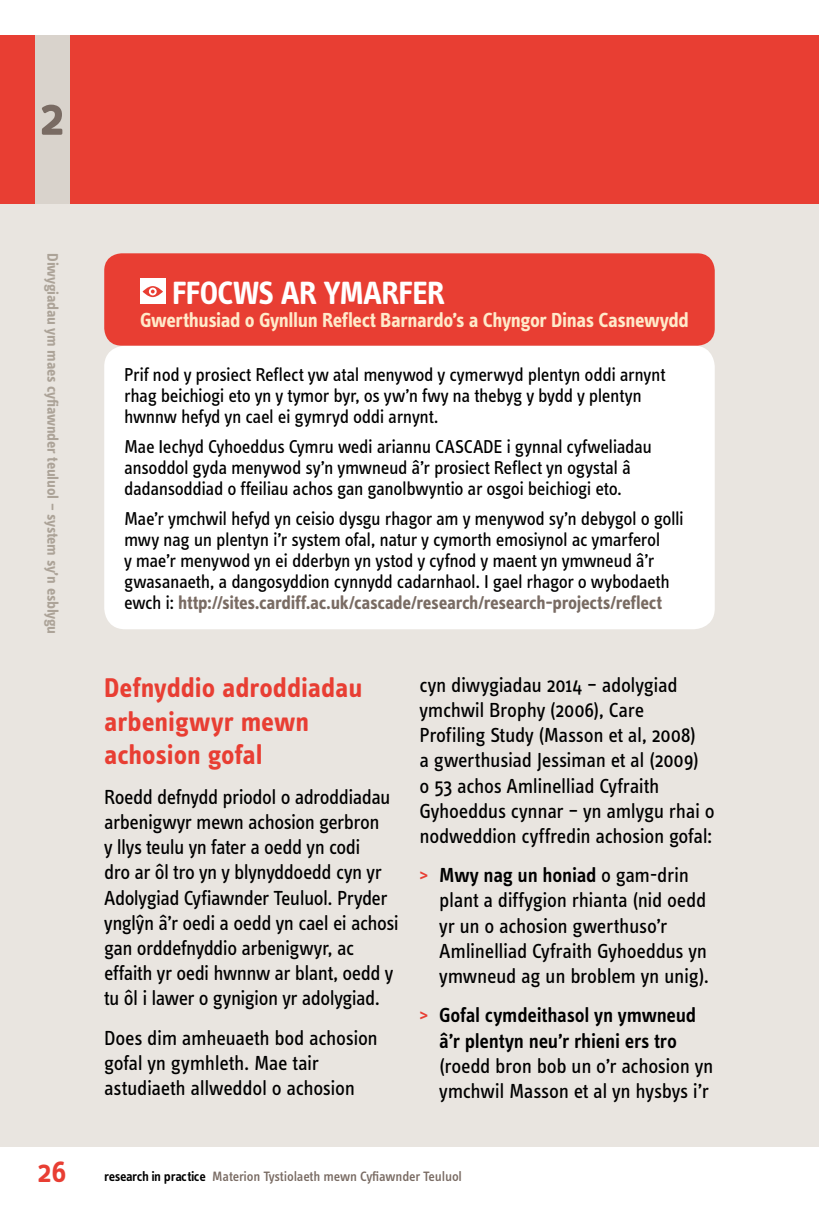
<style>
.page{position:relative;width:819px;height:1216px;background:#fff}
.page>*{position:absolute;margin:0;border:0;box-sizing:border-box;transform-origin:0 0}
.t1{font:700 54.25px "Info Text Pro";color:#796b63}
.t2{font:700 33.25px "Info Text Pro";letter-spacing:-.02em;color:#fff}
.t3{font:600 31.5px "Info Text Pro";color:#e83e33}
.t4{font:700 28px/33.6px "Info Text Pro";letter-spacing:-.005em;color:#e83e33}
.t5{font:21px/25.2px "Info Text Pro";letter-spacing:-.02em;color:#000}
.t6{font:700 21px "Info Text Pro";letter-spacing:-.02em;color:#ffeaca}
.t7{font:600 21px/25.2px "Info Text Pro";letter-spacing:-.01em;color:#000;text-align:center}
.t8{font:19.25px/21px "Info Text Pro";letter-spacing:-.02em;color:#000}
.t9{font:700 15.75px "Info Text Pro";letter-spacing:-.015em;color:#aca398}
.t10{font:500 14px "Info Text Pro";letter-spacing:-.01em;color:#796b63}
.s1{font-weight:700;color:#796b63}
.s2{font-weight:600;font-size:19.25px;color:#e83e33}
.s3{font-weight:600}
.s4{font-size:19.25px;color:#e83e33}
.s5{font-weight:600;color:#000}
</style>
<div class="page">
<div style="left:0;top:203px;width:819px;height:943px;background:#e9e5e0"></div>
<div style="left:104px;top:345px;width:610px;height:284px;background:#fff;border-radius:21px"></div>
<div style="left:69px;top:35px;width:750px;height:168px;background:#e83e33"></div>
<div style="left:35px;top:35px;width:34px;height:168px;background:#d9d3cc"></div>
<div style="left:0;top:35px;width:35px;height:168px;background:#e83e33"></div>
<div style="left:104px;top:253px;width:610px;height:92px;background:#e83e33;border-radius:17px"></div>
<div style="left:140px;top:279px;width:25px;height:25px;background:#fff"></div>
<svg style="left:143px;top:286px;width:20px;height:11px"></svg>
<h1 class="t1" style="left:40px;top:84px;width:26px">2</h1>
<p class="t9" style="left:62px;top:253px;width:382px;rotate:90deg">Diwygiadau ym maes cyfiawnder teuluol – system sy’n esblygu</p>
<h2 class="t2" style="left:172px;top:273px;width:274px">FFOCWS AR YMARFER</h2>
<p class="t6" style="left:140px;top:307px;width:550px">Gwerthusiad o Gynllun Reflect Barnardo’s a Chyngor Dinas Casnewydd</p>
<p class="t8" style="left:124px;top:363px;width:543px">Prif nod y prosiect Reflect yw atal menywod y cymerwyd plentyn oddi arnynt rhag beichiogi eto yn y tymor byr, os yw’n fwy na thebyg y bydd y plentyn hwnnw hefyd yn cael ei gymryd oddi arnynt.</p>
<p class="t8" style="left:124px;top:435px;width:529px">Mae Iechyd Cyhoeddus Cymru wedi ariannu CASCADE i gynnal cyfweliadau ansoddol gyda menywod sy’n ymwneud â’r prosiect Reflect yn ogystal â dadansoddiad o ffeiliau achos gan ganolbwyntio ar osgoi beichiogi eto.</p>
<p class="t8" style="left:124px;top:508px;width:561px">Mae’r ymchwil hefyd yn ceisio dysgu rhagor am y menywod sy’n debygol o golli mwy nag un plentyn i’r system ofal, natur y cymorth emosiynol ac ymarferol<br>y mae’r menywod yn ei dderbyn yn ystod y cyfnod y maent yn ymwneud â’r gwasanaeth, a dangosyddion cynnydd cadarnhaol. I gael rhagor o wybodaeth ewch i: <span class="s1">http://sites.cardiff.ac.uk/cascade/research/research-projects/reflect</span></p>
<h3 class="t4" style="left:104px;top:670px;width:260px">Defnyddio adroddiadau arbenigwyr mewn achosion gofal</h3>
<p class="t5" style="left:104px;top:783px;width:296px">Roedd defnydd priodol o adroddiadau arbenigwyr mewn achosion gerbron<br>y llys teulu yn fater a oedd yn codi<br>dro ar ôl tro yn y blynyddoedd cyn yr Adolygiad Cyfiawnder Teuluol. Pryder ynglŷn â’r oedi a oedd yn cael ei achosi gan orddefnyddio arbenigwyr, ac effaith yr oedi hwnnw ar blant, oedd y tu ôl i lawer o gynigion yr adolygiad.</p>
<p class="t5" style="left:104px;top:1024px;width:275px">Does dim amheuaeth bod achosion gofal yn gymhleth. Mae tair astudiaeth allweddol o achosion</p>
<p class="t5" style="left:419px;top:671px;width:297px">cyn diwygiadau 2014 – adolygiad ymchwil Brophy (2006), Care Profiling Study (Masson et al, 2008)<br>a gwerthusiad Jessiman et al (2009)<br>o 53 achos Amlinelliad Cyfraith Gyhoeddus cynnar – yn amlygu rhai o nodweddion cyffredin achosion gofal:</p>
<p class="t5" style="left:439px;top:862px;width:271px;text-indent:-20px"><span class="s2">&gt;</span> <span class="s3">Mwy nag un honiad</span> o gam-drin plant a diffygion rhianta (nid oedd yr un o achosion gwerthuso’r<br>Amlinelliad Cyfraith Gyhoeddus yn ymwneud ag un broblem yn unig).</p>
<p class="t7" style="left:419px;top:1002px;width:278px"><span class="s4">&gt;</span> Gofal cymdeithasol yn ymwneud â’r plentyn neu’r rhieni ers tro</p>
<p class="t5" style="left:439px;top:1052px;width:276px">(roedd bron bob un o’r achosion yn ymchwil Masson et al yn hysbys i’r</p>
<h3 class="t3" style="left:37px;top:1152px;width:31px">26</h3>
<p class="t10" style="left:104px;top:1168px;width:359px"><span class="s5">research in practice</span> Materion Tystiolaeth mewn Cyfiawnder Teuluol</p>
</div>
